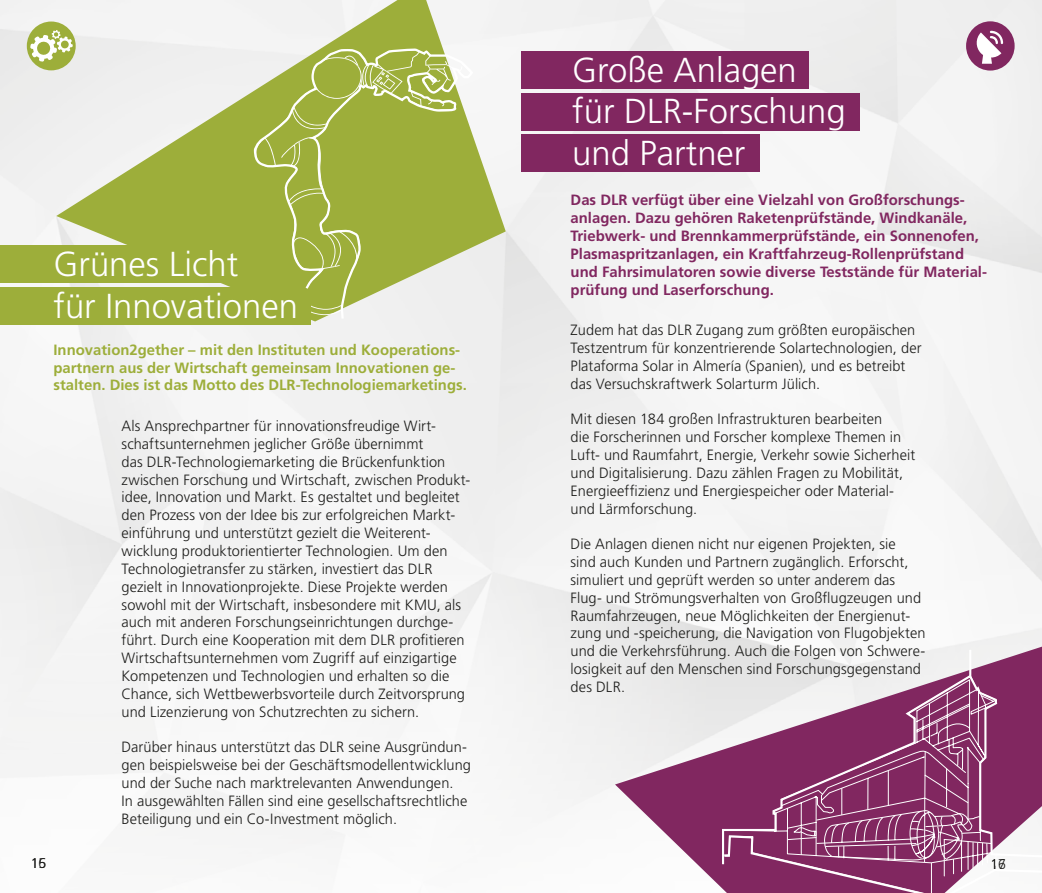
<style>
.page{position:relative;width:1042px;height:893px;background:#fff}
.page>*{position:absolute;margin:0;border:0;box-sizing:border-box;transform-origin:0 0}
.t1{font:300 34.65px/41.6px "Frutiger LT Std";color:#fff}
.t2{font:300 14.88px/17.8px "Frutiger LT Std";letter-spacing:.005em;color:#1d1d1b}
.t3{font:700 14.88px/17.8px "Frutiger LT Std";color:#812760}
.t4{font:700 14.88px/17.8px "Frutiger LT Std";color:#9dae3a}
.t5{font:300 14px "Frutiger LT Std";color:#1d1d1b}
</style>
<div class="page">
<div style="left:0;top:0;width:1042px;height:524px;background:#f3f3f3"></div>
<div style="left:0;top:524px;width:1042px;height:369px;background:#f6f6f6"></div>
<svg style="left:615px;top:647px;width:427px;height:240px;fill:#eaeaea"></svg>
<div style="left:521px;top:51px;width:288px;height:38px;background:#812760"></div>
<div style="left:521px;top:93px;width:338px;height:37px;background:#812760"></div>
<div style="left:521px;top:135px;width:238px;height:37px;background:#812760"></div>
<svg style="left:56px;top:0;width:450px;height:321px;fill:#efefef"></svg>
<div style="left:966px;top:21px;width:48px;height:50px;background:#812760;border-radius:50%"></div>
<svg style="left:976px;top:31px;width:27px;height:33px"></svg>
<div style="left:27px;top:22px;width:49px;height:48px;background:#9dae3a;border-radius:50%"></div>
<svg style="left:30px;top:30px;width:43px;height:32px"></svg>
<div style="left:0;top:245px;width:269px;height:38px;background:#9dae3a"></div>
<div style="left:0;top:287px;width:310px;height:38px;background:#9dae3a"></div>
<svg style="left:253px;top:48px;width:221px;height:273px"></svg>
<svg style="left:721px;top:673px;width:321px;height:220px"></svg>
<hr style="left:969px;top:650px;width:2px;height:26px;background:#fff">
<h1 class="t1" style="left:53px;top:244px;width:246px">Grünes Licht<br>für Innovationen</h1>
<p class="t4" style="left:53px;top:341px;width:415px">Innovation2gether – mit den Instituten und Kooperations&shy;partnern aus der Wirtschaft gemeinsam Innovationen ge&shy;stalten. Dies ist das Motto des DLR-Technologiemarketings.</p>
<p class="t2" style="left:122px;top:417px;width:350px">Als Ansprechpartner für innovationsfreudige Wirt&shy;schaftsunternehmen jeglicher Größe übernimmt<br>das DLR-Technologiemarketing die Brückenfunktion zwischen Forschung und Wirtschaft, zwischen Produkt&shy;idee, Innovation und Markt. Es gestaltet und begleitet den Prozess von der Idee bis zur erfolgreichen Markt&shy;einführung und unterstützt gezielt die Weiterent&shy;wicklung produktorientierter Technologien. Um den Technologietransfer zu stärken, investiert das DLR gezielt in Innovationprojekte. Diese Projekte werden sowohl mit der Wirtschaft, insbesondere mit KMU, als auch mit anderen Forschungseinrichtungen durchge&shy;führt. Durch eine Kooperation mit dem DLR profitieren Wirtschaftsunternehmen vom Zugriff auf einzigartige Kompetenzen und Technologien und erhalten so die Chance, sich Wettbewerbsvorteile durch Zeitvorsprung und Lizenzierung von Schutzrechten zu sichern.</p>
<p class="t2" style="left:122px;top:739px;width:351px">Darüber hinaus unterstützt das DLR seine Ausgründun&shy;gen beispielsweise bei der Geschäftsmodellentwicklung und der Suche nach marktrelevanten Anwendungen.<br>In ausgewählten Fällen sind eine gesellschaftsrechtliche Beteiligung und ein Co-Investment möglich.</p>
<h1 class="t1" style="left:572px;top:49px;width:275px">Große Anlagen für DLR-Forschung und Partner</h1>
<p class="t3" style="left:570px;top:191px;width:418px">Das DLR verfügt über eine Vielzahl von Großforschungs&shy;anlagen. Dazu gehören Raketenprüfstände, Windkanäle, Triebwerk- und Brennkammerprüfstände, ein Sonnenofen, Plasmaspritzanlagen, ein Kraftfahrzeug-Rollenprüfstand und Fahrsimulatoren sowie diverse Teststände für Material&shy;prüfung und Laserforschung.</p>
<p class="t2" style="left:570px;top:321px;width:352px">Zudem hat das DLR Zugang zum größten europäischen Testzentrum für konzentrierende Solartechnologien, der Plataforma Solar in Almería (Spanien), und es betreibt das Versuchskraftwerk Solarturm Jülich.</p>
<p class="t2" style="left:570px;top:410px;width:346px">Mit diesen 184 großen Infrastrukturen bearbeiten<br>die Forscherinnen und Forscher komplexe Themen in Luft- und Raumfahrt, Energie, Verkehr sowie Sicherheit und Digitalisierung. Dazu zählen Fragen zu Mobilität, Energieeffizienz und Energiespeicher oder Material&shy;und Lärmforschung.</p>
<p class="t2" style="left:570px;top:535px;width:356px">Die Anlagen dienen nicht nur eigenen Projekten, sie<br>sind auch Kunden und Partnern zugänglich. Erforscht, simuliert und geprüft werden so unter anderem das Flug- und Strömungsverhalten von Großflugzeugen und Raumfahrzeugen, neue Möglichkeiten der Energienut&shy;zung und -speicherung, die Navigation von Flugobjekten und die Verkehrsführung. Auch die Folgen von Schwere&shy;losigkeit auf den Menschen sind Forschungsgegenstand des DLR.</p>
<p class="t5" style="left:31px;top:855px;width:17px">156</p>
<p class="t5" style="left:990px;top:856px;width:17px">167</p>
</div>
